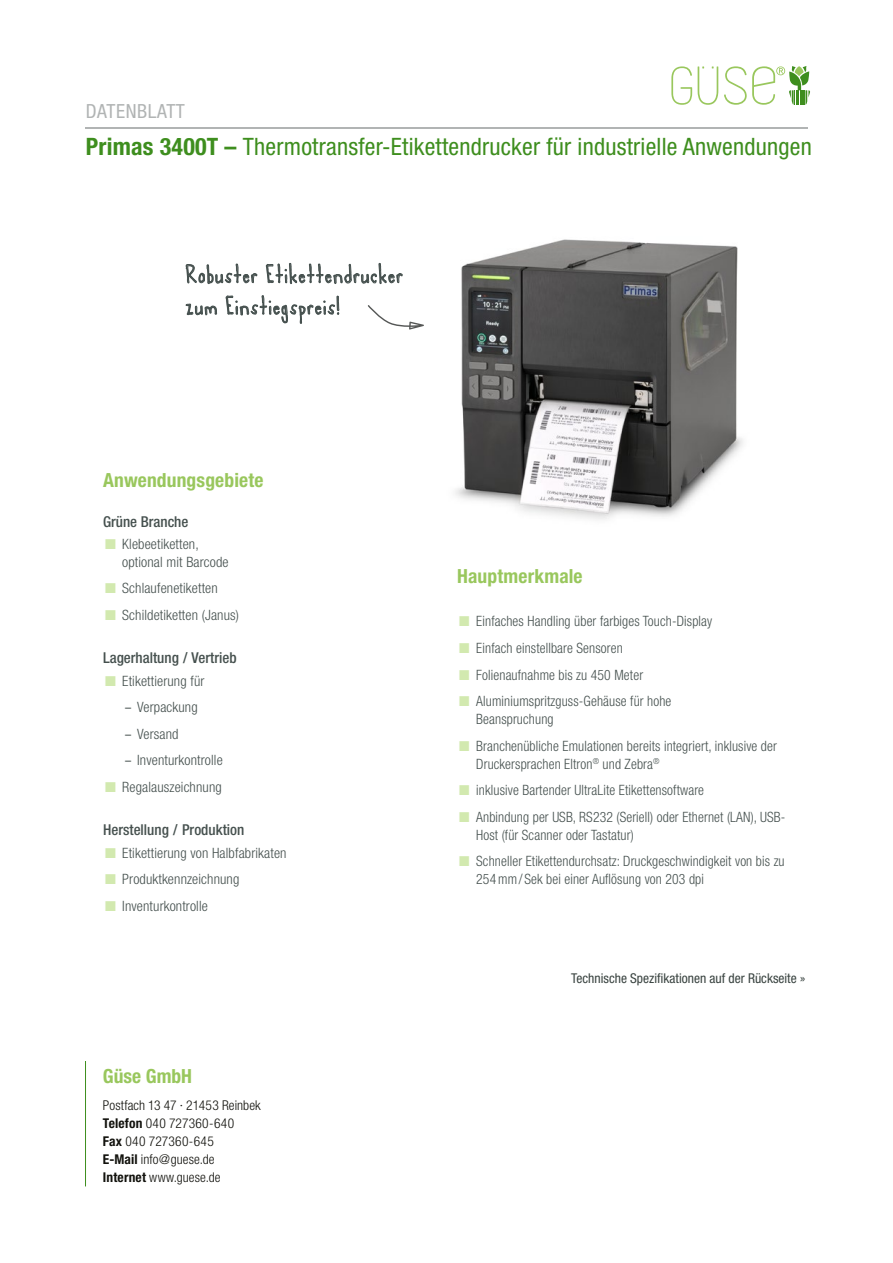
<style>
.page{position:relative;width:893px;height:1263px;background:#fff}
.page>*{position:absolute;margin:0;border:0;box-sizing:border-box;transform-origin:0 0}
.t1{font:25.5px/31.5px "Agent C";color:#45504e}
.t2{font:condensed 24px "Helvetica Neue";letter-spacing:.01em;color:#3e8e1e}
.t3{font:700 condensed 19.5px "Helvetica Neue";letter-spacing:.01em;color:#99c75d}
.t4{font:condensed 19.5px "Helvetica Neue";letter-spacing:.03em;color:#b1b4b4}
.t5{font:500 condensed 15px "Helvetica Neue";color:#45504e}
.t6{font:300 condensed 14.25px/18px "Helvetica Neue";letter-spacing:.01em;color:#45504e;scale:.96 1}
.t7{font:300 condensed 14.25px/26.5px "Helvetica Neue";letter-spacing:.01em;color:#45504e}
.t8{font:300 condensed 13.5px/18px "Helvetica Neue";letter-spacing:.005em;color:#12120d}
.t9{font:condensed 13.5px "Helvetica Neue";color:#394340}
.s1{font-weight:700}
.s2{color:#d2e9af}
.s3{font-family:"DINOT";font-weight:400;font-stretch:normal}
</style>
<div class="page">
<hr style="left:86px;top:127px;width:722px;height:2px;background:#b1b4b4">
<svg style="left:671px;top:66px;width:21px;height:39px"></svg>
<svg style="left:698px;top:66px;width:20px;height:39px"></svg>
<svg style="left:724px;top:66px;width:86px;height:39px"></svg>
<hr style="left:85px;top:1061px;width:1px;height:125px;background:#3e8e1e">
<svg style="left:185px;top:263px;width:239px;height:67px"></svg>
<img style="left:455px;top:239px;width:288px;height:281px">
<h3 class="t4" style="left:86px;top:100px;width:101px">DATENBLATT</h3>
<h2 class="t2" style="left:86px;top:133px;width:728px"><span class="s1">Primas 3400T –</span> Thermotransfer-Etikettendrucker für industrielle Anwendungen</h2>
<h1 class="t1" style="left:185px;top:262px;width:220px">Robuster Etikettendrucker zum Einstiegspreis!</h1>
<h3 class="t3" style="left:103px;top:469px;width:162px">Anwendungsgebiete</h3>
<p class="t5" style="left:103px;top:512px;width:87px">Grüne Branche</p>
<p class="t7" style="left:122px;top:535px;width:108px;line-height:18px;text-indent:-17px"><span class="s2">■</span> Klebeetiketten, optional mit Barcode</p>
<p class="t7" style="left:105px;top:575px;width:114px"><span class="s2">■</span> Schlaufenetiketten</p>
<p class="t7" style="left:105px;top:601px;width:135px"><span class="s2">■</span> Schildetiketten (Janus)</p>
<p class="t5" style="left:103px;top:649px;width:135px">Lagerhaltung / Vertrieb</p>
<p class="t7" style="left:124px;top:667px;width:100px;text-indent:-19px"><span class="s2">■</span> Etikettierung für<br><span class="s3">−</span> Verpackung<br><span class="s3">−</span> Versand<br><span class="s3">−</span> Inventurkontrolle</p>
<p class="t7" style="left:105px;top:773px;width:118px"><span class="s2">■</span> Regalauszeichnung</p>
<p class="t5" style="left:103px;top:821px;width:143px">Herstellung / Produktion</p>
<p class="t7" style="left:105px;top:839px;width:183px"><span class="s2">■</span> Etikettierung von Halbfabrikaten</p>
<p class="t7" style="left:105px;top:866px;width:136px"><span class="s2">■</span> Produktkennzeichnung</p>
<p class="t7" style="left:105px;top:892px;width:104px"><span class="s2">■</span> Inventurkontrolle</p>
<h3 class="t3" style="left:103px;top:1064px;width:91px">Güse GmbH</h3>
<p class="t8" style="left:103px;top:1096px;width:159px">Postfach 13 47 · 21453 Reinbek<br><span class="s1">Telefon</span> 040 727360-640<br><span class="s1">Fax</span> 040 727360-645<br><span class="s1">E-Mail</span> info@guese.de<br><span class="s1">Internet</span> www.guese.de</p>
<h3 class="t3" style="left:457px;top:564px;width:127px">Hauptmerkmale</h3>
<p class="t6" style="left:459px;top:612px;width:265px"><span class="s2">■</span> Einfaches Handling über farbiges Touch-Display</p>
<p class="t6" style="left:459px;top:639px;width:172px"><span class="s2">■</span> Einfach einstellbare Sensoren</p>
<p class="t6" style="left:459px;top:665px;width:193px"><span class="s2">■</span> Folienaufnahme bis zu 450 Meter</p>
<p class="t6" style="left:476px;top:692px;width:205px;text-indent:-17px"><span class="s2">■</span> Aluminiumspritzguss-Gehäuse für hohe<br>Beanspruchung</p>
<p class="t6" style="left:476px;top:736px;width:315px;text-indent:-17px"><span class="s2">■</span> Branchenübliche Emulationen bereits integriert, inklusive der<br>Druckersprachen Eltron<sup>®</sup> und Zebra<sup>®</sup></p>
<p class="t6" style="left:459px;top:781px;width:257px"><span class="s2">■</span> inklusive Bartender UltraLite Etikettensoftware</p>
<p class="t6" style="left:476px;top:807px;width:324px;text-indent:-17px"><span class="s2">■</span> Anbindung per USB, RS232 (Seriell) oder Ethernet (LAN), USB-<br>Host (für Scanner oder Tastatur)</p>
<p class="t6" style="left:476px;top:852px;width:323px;text-indent:-17px"><span class="s2">■</span> Schneller Etikettendurchsatz: Druckgeschwindigkeit von bis zu<br>254mm / Sek bei einer Auflösung von 203 dpi</p>
<p class="t9" style="left:571px;top:970px;width:236px">Technische Spezifikationen auf der Rückseite »</p>
</div>
